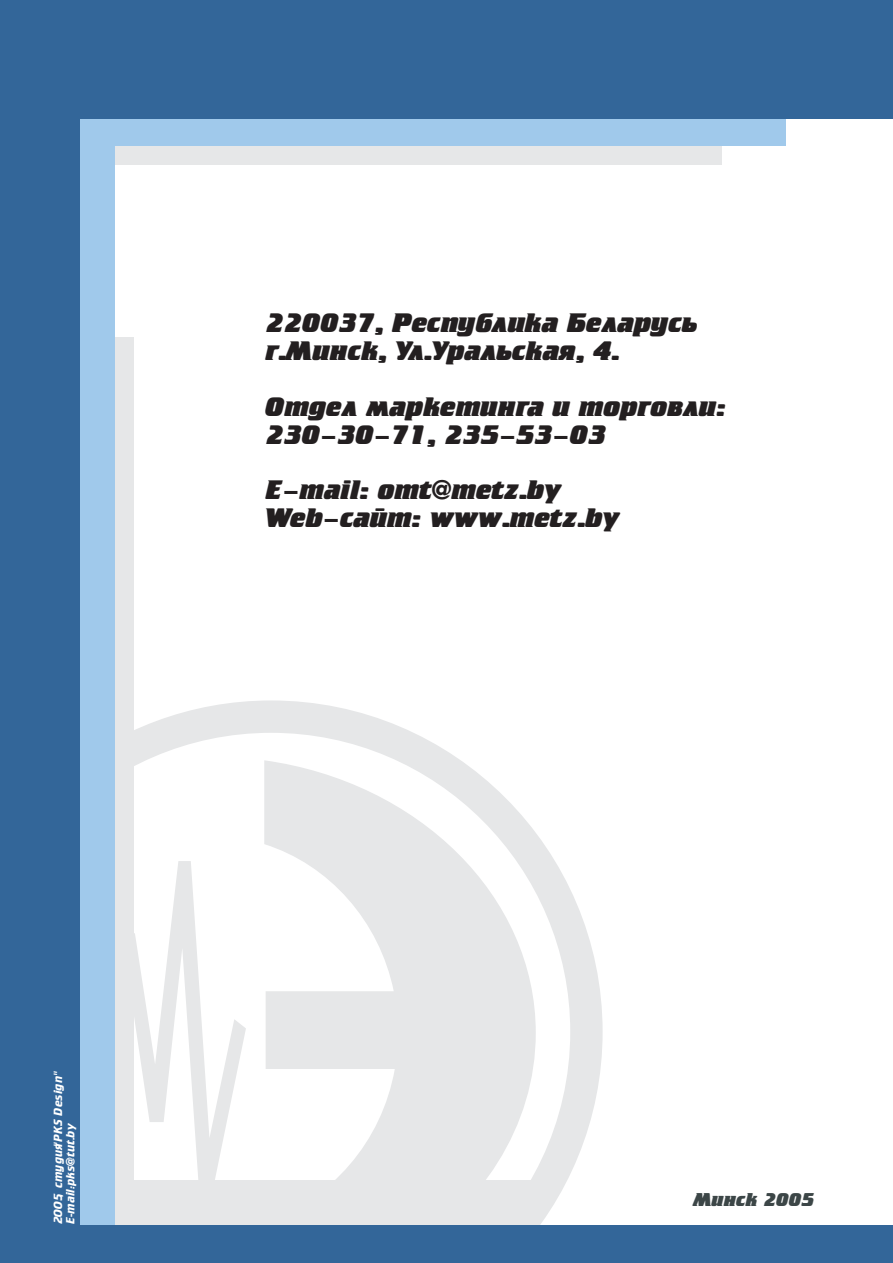
<style>
.page{position:relative;width:893px;height:1263px;background:#fff}
.page>*{position:absolute;margin:0;border:0;box-sizing:border-box;transform-origin:0 0}
.t1{font:800 27px/27.9px "Cricket";color:#231f20}
.t2{font:800 18.75px "Cricket";color:#3c4647}
.t3{font:italic 700 12px/12.1px "Cricket";color:#fff}
.t4{font:700 12px "Cricket";color:#fff}
.s1{font-style:italic}
</style>
<div class="page">
<svg style="left:134px;top:700px;width:468px;height:526px"></svg>
<svg style="left:264px;top:760px;width:271px;height:421px;fill:#e6e7e8"></svg>
<svg style="left:134px;top:861px;width:112px;height:320px"></svg>
<div style="left:30px;top:1181px;width:505px;height:48px;background:#e6e7e8"></div>
<div style="left:106px;top:337px;width:28px;height:854px;background:#e6e7e8"></div>
<div style="left:69px;top:138px;width:653px;height:27px;background:#e6e7e8"></div>
<div style="left:73px;top:83px;width:42px;height:1148px;background:#a0c9eb"></div>
<div style="left:69px;top:103px;width:716px;height:43px;background:#a0c9eb"></div>
<div style="left:0;top:0;width:892px;height:119px;background:#369"></div>
<div style="left:0;top:1226px;width:892px;height:37px;background:#369"></div>
<div style="left:0;top:96px;width:80px;height:1167px;background:#369"></div>
<p class="t1" style="left:265px;top:308px;width:433px">220037, Республика Беларусь г.Минск, Ул.Уральская, 4.</p>
<p class="t1" style="left:265px;top:392px;width:462px">Отдел маркетинга и торговли:<br>230-30-71, 235-53-03</p>
<p class="t1" style="left:265px;top:475px;width:297px">E-mail: omt@metz.by</p>
<p class="t1" style="left:265px;top:503px;width:356px">Web-сайт: www.metz.by</p>
<p class="t3" style="left:52px;top:1224px;width:155px;text-indent:77px;rotate:-90deg">"PKS Design"<br>E-mail:pks@tut by</p>
<p class="t3" style="left:64px;top:1140px;width:4px;rotate:-90deg">.</p>
<p class="t3" style="left:52px;top:1224px;width:83px;rotate:-90deg">200 студия</p>
<p class="t4" style="left:51px;top:1201px;width:9px;rotate:-90deg">5<span class="s1">,</span></p>
<p class="t2" style="left:693px;top:1190px;width:122px">Минск 2005</p>
</div>
